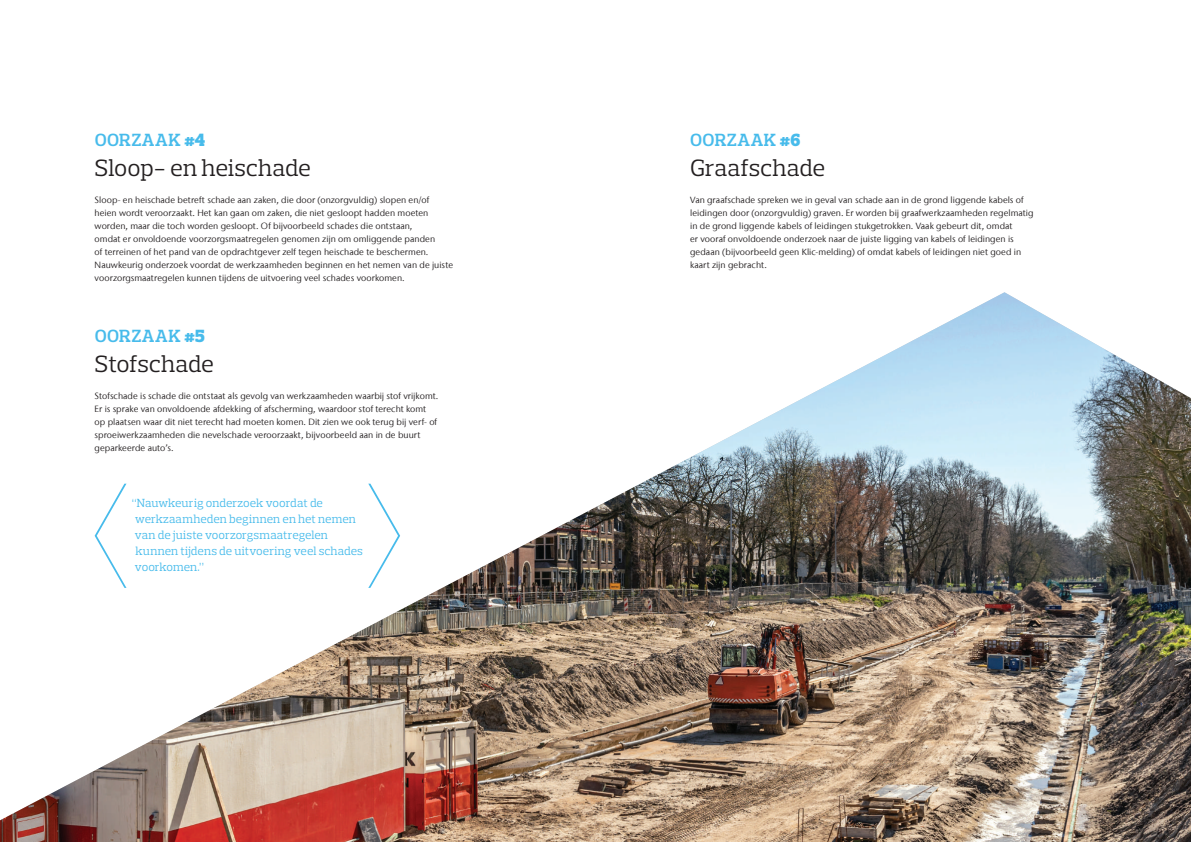
<style>
.page{position:relative;width:1191px;height:842px;background:#fff}
.page>*{position:absolute;margin:0;border:0;box-sizing:border-box;transform-origin:0 0}
.t1{font:24px "Prelo Slab";letter-spacing:-.005em;color:#231f20}
.t2{font:600 18px "Prelo Slab";letter-spacing:.025em;color:#47bbeb}
.t3{font:12px/16px "Prelo Slab";letter-spacing:.005em;color:#47bbeb}
.t4{font:9px/13px "Stone Sans IIITC Com";letter-spacing:.005em;color:#231f20}
.s1{font-weight:900}
</style>
<div class="page">
<img style="left:0;top:292px;width:1191px;height:550px">
<svg style="left:95px;top:484px;width:31px;height:104px"></svg>
<svg style="left:368px;top:484px;width:32px;height:104px"></svg>
<h2 class="t2" style="left:95px;top:128px;width:112px">OORZAAK <span class="s1">#4</span></h2>
<h1 class="t1" style="left:95px;top:153px;width:218px">Sloop- en heischade</h1>
<p class="t4" style="left:95px;top:193px;width:360px">Sloop- en heischade betreft schade aan zaken, die door (onzorgvuldig) slopen en/of heien wordt veroorzaakt. Het kan gaan om zaken, die niet gesloopt hadden moeten worden, maar die toch worden gesloopt. Of bijvoorbeeld schades die ontstaan,<br>omdat er onvoldoende voorzorgsmaatregelen genomen zijn om omliggende panden<br>of terreinen of het pand van de opdrachtgever zelf tegen heischade te beschermen.<br>Nauwkeurig onderzoek voordat de werkzaamheden beginnen en het nemen van de juiste voorzorgsmaatregelen kunnen tijdens de uitvoering veel schades voorkomen.</p>
<h2 class="t2" style="left:95px;top:325px;width:111px">OORZAAK <span class="s1">#5</span></h2>
<h1 class="t1" style="left:95px;top:349px;width:121px">Stofschade</h1>
<p class="t4" style="left:95px;top:389px;width:345px">Stofschade is schade die ontstaat als gevolg van werkzaamheden waarbij stof vrijkomt.<br>Er is sprake van onvoldoende afdekking of afscherming, waardoor stof terecht komt op plaatsen waar dit niet terecht had moeten komen. Dit zien we ook terug bij verf- of sproeiwerkzaamheden die nevelschade veroorzaakt, bijvoorbeeld aan in de buurt geparkeerde auto’s.</p>
<h3 class="t3" style="left:132px;top:494px;width:232px">“Nauwkeurig onderzoek voordat de werkzaamheden beginnen en het nemen van de juiste voorzorgsmaatregelen kunnen tijdens de uitvoering veel schades voorkomen.”</h3>
<h2 class="t2" style="left:690px;top:128px;width:112px">OORZAAK <span class="s1">#6</span></h2>
<h1 class="t1" style="left:690px;top:153px;width:137px">Graafschade</h1>
<p class="t4" style="left:690px;top:193px;width:345px">Van graafschade spreken we in geval van schade aan in de grond liggende kabels of leidingen door (onzorgvuldig) graven. Er worden bij graafwerkzaamheden regelmatig in de grond liggende kabels of leidingen stukgetrokken. Vaak gebeurt dit, omdat<br>er vooraf onvoldoende onderzoek naar de juiste ligging van kabels of leidingen is gedaan (bijvoorbeeld geen Klic-melding) of omdat kabels of leidingen niet goed in kaart zijn gebracht.</p>
</div>
